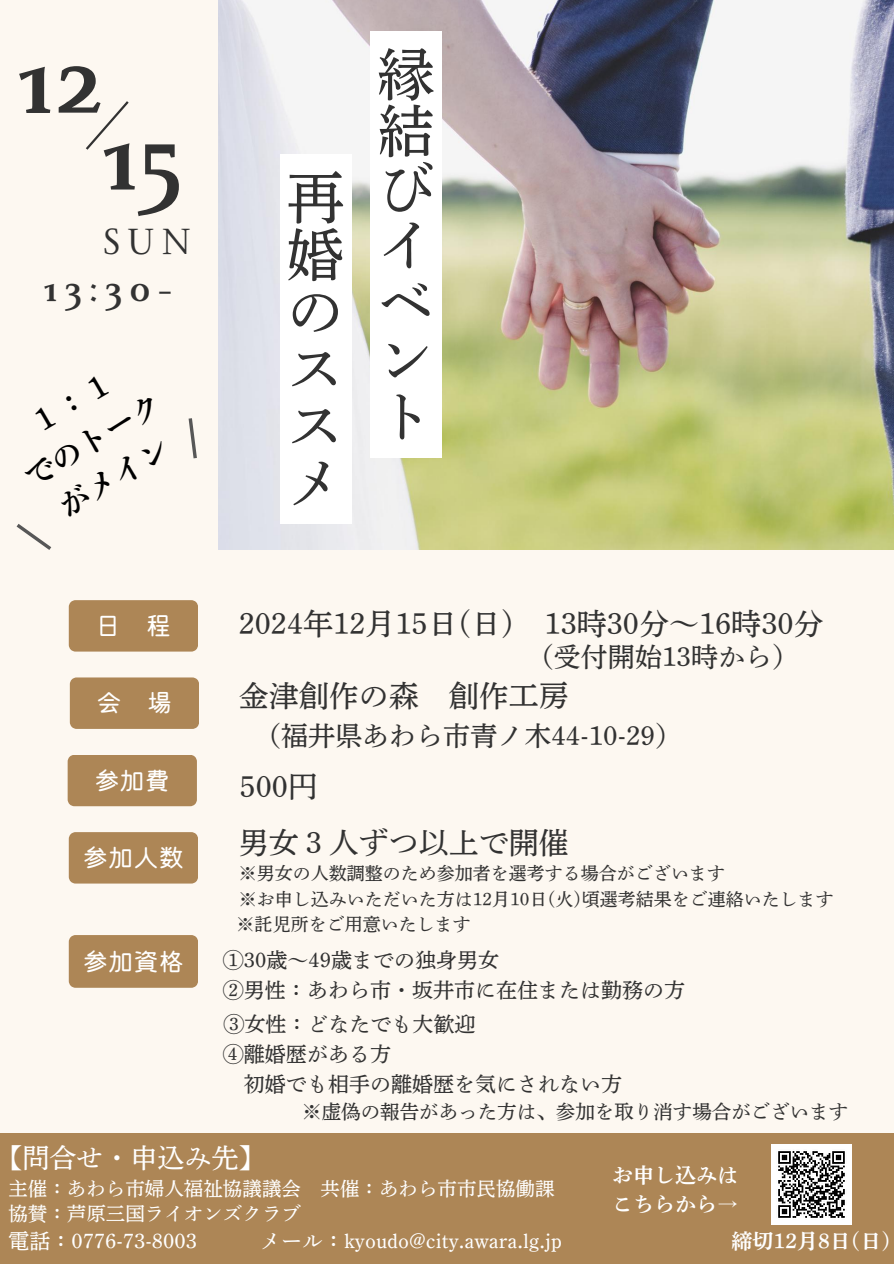
<style>
.page{position:relative;width:894px;height:1264px;background:#fff}
.page>*{position:absolute;margin:0;border:0;box-sizing:border-box;transform-origin:0 0}
.t1{font:112.5px "Generic 0";color:#323232}
.t2{font:57px/57px "Generic 3";color:#323232;text-align:justify}
.t3{font:42px "Generic 0";color:#323232}
.t4{font:40.5px "Generic 4";color:#323232}
.t5{font:30.75px/42.8px "Generic 1";color:#000;text-align:center}
.t6{font:30px "Generic 3";color:#323232}
.t7{font:27px "Generic 3";color:#323232}
.t8{font:27px "Generic 3";color:#fff}
.t9{font:25.2px "Generic 2";color:#fff}
.t10{font:21px/29.2px "Generic 3";color:#323232}
.t11{font:21px "Generic 3";color:#fff}
.t12{font:21px/29.2px "Generic 1";color:#fff}
.t13{font:19.5px "Generic 3";color:#fff}
.t14{font:19.5px "Generic 3";color:#323232}
.t15{font:18px "Generic 3";color:#323232}
</style>
<div class="page">
<div style="left:0;top:0;width:893px;height:1263px;background:#fdf8f1"></div>
<svg style="left:86px;top:101px;width:43px;height:49px"></svg>
<div style="left:0;top:1133px;width:893px;height:130px;background:#ad8656"></div>
<svg style="left:16px;top:524px;width:36px;height:26px"></svg>
<div style="left:69px;top:600px;width:129px;height:51px;background:#ad8656"></div>
<div style="left:70px;top:677px;width:129px;height:52px;background:#ad8656"></div>
<div style="left:68px;top:755px;width:129px;height:51px;background:#ad8656"></div>
<div style="left:69px;top:935px;width:129px;height:52px;background:#ad8656"></div>
<svg style="left:188px;top:418px;width:9px;height:41px"></svg>
<div style="left:69px;top:832px;width:129px;height:51px;background:#ad8656"></div>
<img style="left:771px;top:1144px;width:80px;height:79px">
<img style="left:219px;top:0;width:674px;height:549px">
<div style="left:280px;top:154px;width:71px;height:370px;background:#fff"></div>
<div style="left:370px;top:31px;width:71px;height:427px;background:#fff"></div>
<h1 class="t1" style="left:18px;top:8px;width:86px">12</h1>
<h1 class="t1" style="left:103px;top:84px;width:82px">15</h1>
<h3 class="t4" style="left:103px;top:217px;width:89px">SUN</h3>
<h3 class="t3" style="left:44px;top:261px;width:127px">13:30-</h3>
<h3 class="t5" style="left:-5px;top:423px;width:155px;rotate:-30deg">１：１<br>でのトークがメイン</h3>
<h2 class="t2" style="left:287px;top:170px;width:58px">再婚のススメ</h2>
<h2 class="t2" style="left:377px;top:47px;width:58px">縁結びイベント</h2>
<h3 class="t9" style="left:95px;top:611px;width:77px">⽇ 程</h3>
<h3 class="t9" style="left:97px;top:689px;width:77px">会 場</h3>
<h3 class="t9" style="left:94px;top:766px;width:77px">参加費</h3>
<h3 class="t9" style="left:83px;top:843px;width:102px">参加⼈数</h3>
<h3 class="t9" style="left:83px;top:947px;width:102px">参加資格</h3>
<h3 class="t6" style="left:239px;top:609px;width:586px">2024年12⽉15⽇(⽇) 13時30分〜16時30分</h3>
<h3 class="t7" style="left:526px;top:643px;width:273px">（受付開始13時から）</h3>
<h3 class="t6" style="left:239px;top:681px;width:331px">⾦津創作の森 創作⼯房</h3>
<h3 class="t7" style="left:254px;top:723px;width:429px">（福井県あわら市⻘ノ⽊44-10-29）</h3>
<h3 class="t6" style="left:239px;top:772px;width:80px">500円</h3>
<h3 class="t6" style="left:239px;top:828px;width:331px">男⼥３⼈ずつ以上で開催</h3>
<p class="t15" style="left:238px;top:864px;width:487px">※男⼥の⼈数調整のため参加者を選考する場合がございます</p>
<p class="t15" style="left:238px;top:890px;width:596px">※お申し込みいただいた⽅は12⽉10⽇(⽕)頃選考結果をご連絡いたします</p>
<p class="t15" style="left:236px;top:915px;width:235px">※託児所をご⽤意いたします</p>
<p class="t10" style="left:223px;top:945px;width:277px">①30歳〜49歳までの独⾝男⼥</p>
<p class="t10" style="left:223px;top:975px;width:463px">②男性：あわら市・坂井市に在住または勤務の⽅</p>
<p class="t10" style="left:223px;top:1009px;width:253px">③⼥性：どなたでも⼤歓迎</p>
<p class="t10" style="left:244px;top:1039px;width:379px;text-indent:-21px">④離婚歴がある⽅<br>初婚でも相⼿の離婚歴を気にされない⽅</p>
<p class="t14" style="left:302px;top:1102px;width:547px">※虚偽の報告があった⽅は、参加を取り消す場合がございます</p>
<h3 class="t8" style="left:-4px;top:1144px;width:271px">【問合せ・申込み先】</h3>
<p class="t13" style="left:8px;top:1178px;width:547px">主催：あわら市婦⼈福祉協議議会 共催：あわら市市⺠協働課</p>
<p class="t11" style="left:8px;top:1230px;width:190px">電話：0776-73-8003</p>
<p class="t11" style="left:260px;top:1230px;width:303px">メール：kyoudo@city.awara.lg.jp</p>
<p class="t13" style="left:8px;top:1204px;width:294px">協賛：芦原三国ライオンズクラブ</p>
<p class="t12" style="left:612px;top:1160px;width:127px">お申し込みはこちらから→</p>
<p class="t12" style="left:731px;top:1226px;width:161px">締切12⽉8⽇(⽇)</p>
</div>
